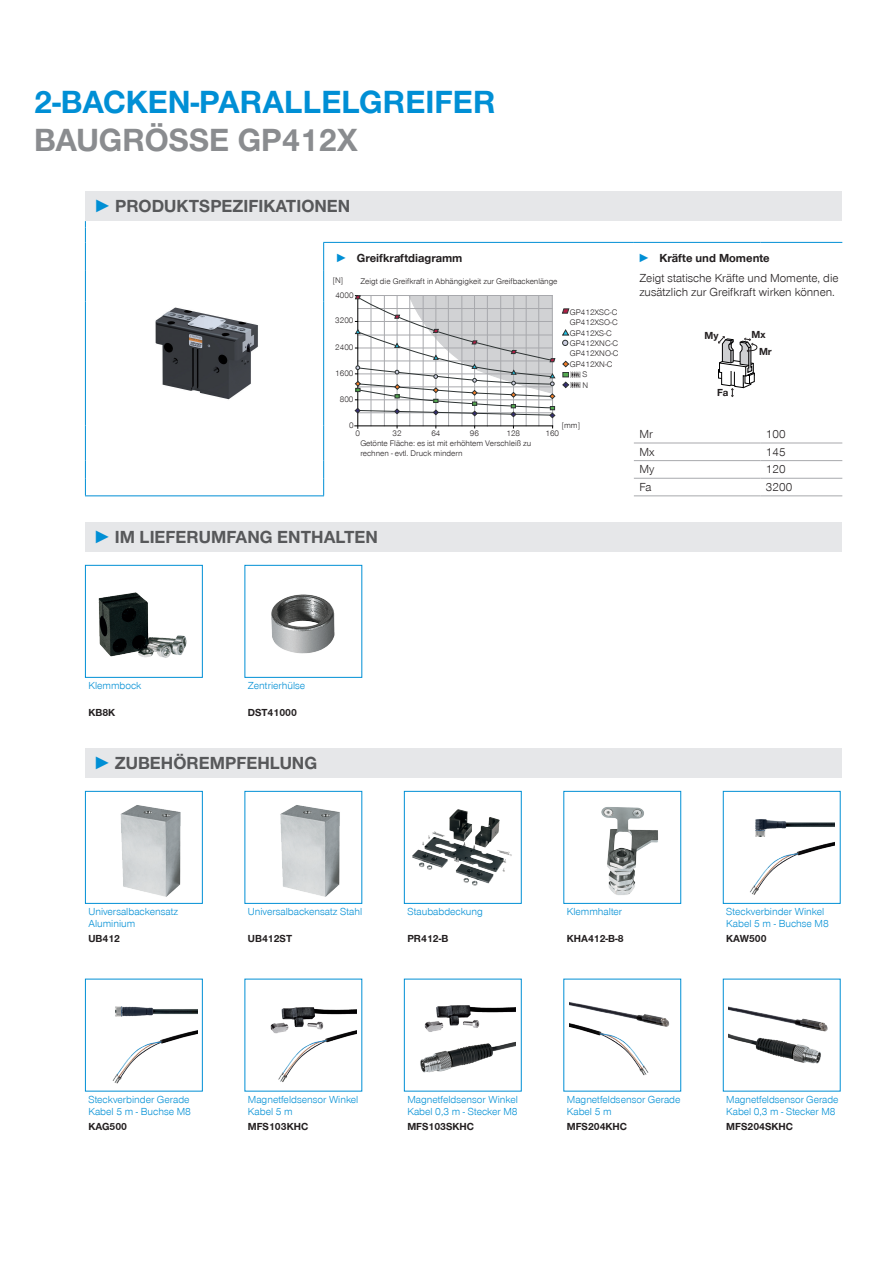
<style>
.page{position:relative;width:893px;height:1263px;background:#fff}
.page>*{position:absolute;margin:0;border:0;box-sizing:border-box;transform-origin:0 0}
.CB_AF_Headline_22_25{font:700 33px/37.5px "Zimmer Group Sans Global";color:#008fd5}
.t1{font:700 18px "Zimmer Group Sans Global";color:#57585a}
.CB_AF_Tabellentext_B{font:300 12px/13.5px "Zimmer Group Sans Global";color:#231f20}
.t2{font:700 12px "Zimmer Group Sans Global";color:#231f20}
.CB_AF_Text_7{font:300 10.5px/12px "Zimmer Group Sans Global";color:#008fd5}
.CB_AF_Text_7-2{font:700 10.5px "Zimmer Group Sans Global";color:#231f20}
.t3{font:700 10.5px/16.4px "Zimmer Group Sans";color:#231f20}
.t4{font:300 8.4px/10.1px "Zimmer Group Sans Global";color:#231f20}
.s1{color:#8a8c8f}
.s2{font-family:"Zimmer Group Sans";color:#008fd5}
.s3{color:#008fd5}
</style>
<div class="page">
<div style="left:85px;top:191px;width:757px;height:30px;background:#e6e7e9"></div>
<hr style="left:85px;top:495px;width:239px;height:1px;background:#008fd5">
<hr style="left:323px;top:242px;width:311px;height:1px;background:#008fd5">
<hr style="left:634px;top:242px;width:126px;height:1px;background:#008fd5">
<hr style="left:760px;top:242px;width:82px;height:1px;background:#008fd5">
<hr style="left:634px;top:443px;width:126px;height:1px;background:#a8a9ad">
<hr style="left:760px;top:443px;width:82px;height:1px;background:#a8a9ad">
<hr style="left:634px;top:460px;width:126px;height:1px;background:#a8a9ad">
<hr style="left:760px;top:460px;width:82px;height:1px;background:#a8a9ad">
<hr style="left:634px;top:478px;width:126px;height:1px;background:#a8a9ad">
<hr style="left:760px;top:478px;width:82px;height:1px;background:#a8a9ad">
<svg style="left:323px;top:243px;width:1px;height:27px"></svg>
<hr style="left:85px;top:270px;width:1px;height:32px;background:#008fd5">
<hr style="left:323px;top:270px;width:1px;height:32px;background:#008fd5">
<hr style="left:85px;top:302px;width:1px;height:123px;background:#008fd5">
<hr style="left:323px;top:302px;width:1px;height:123px;background:#008fd5">
<svg style="left:85px;top:425px;width:1px;height:70px"></svg>
<svg style="left:323px;top:425px;width:1px;height:70px"></svg>
<svg style="left:85px;top:221px;width:1px;height:49px"></svg>
<hr style="left:634px;top:495px;width:126px;height:1px;background:#a8a9ad">
<hr style="left:760px;top:495px;width:82px;height:1px;background:#a8a9ad">
<img style="left:155px;top:307px;width:103px;height:93px">
<hr style="left:552px;top:295px;width:1px;height:131px;background:#a8a9ad">
<hr style="left:371px;top:296px;width:1px;height:130px;background:#a8a9ad">
<hr style="left:384px;top:296px;width:1px;height:130px;background:#a8a9ad">
<hr style="left:397px;top:296px;width:1px;height:130px;background:#a8a9ad">
<hr style="left:423px;top:296px;width:1px;height:130px;background:#a8a9ad">
<hr style="left:436px;top:296px;width:1px;height:130px;background:#a8a9ad">
<hr style="left:448px;top:296px;width:1px;height:130px;background:#a8a9ad">
<hr style="left:474px;top:296px;width:1px;height:130px;background:#a8a9ad">
<hr style="left:487px;top:296px;width:1px;height:130px;background:#a8a9ad">
<hr style="left:500px;top:296px;width:1px;height:130px;background:#a8a9ad">
<hr style="left:526px;top:296px;width:1px;height:130px;background:#a8a9ad">
<hr style="left:538px;top:296px;width:1px;height:130px;background:#a8a9ad">
<hr style="left:409px;top:296px;width:1px;height:130px;background:#a8a9ad">
<hr style="left:462px;top:296px;width:1px;height:130px;background:#a8a9ad">
<hr style="left:513px;top:296px;width:1px;height:130px;background:#a8a9ad">
<hr style="left:355px;top:425px;width:198px;height:1px;background:#000">
<hr style="left:357px;top:296px;width:1px;height:132px;background:#000">
<svg style="left:354px;top:295px;width:202px;height:124px"></svg>
<svg style="left:562px;top:329px;width:7px;height:17px"></svg>
<svg style="left:562px;top:308px;width:7px;height:6px"></svg>
<svg style="left:562px;top:361px;width:18px;height:27px"></svg>
<svg style="left:718px;top:336px;width:40px;height:61px"></svg>
<div style="left:85px;top:522px;width:757px;height:29px;background:#e6e7e9"></div>
<svg style="left:85px;top:565px;width:118px;height:113px"></svg>
<svg style="left:244px;top:565px;width:119px;height:113px"></svg>
<div style="left:85px;top:748px;width:757px;height:29px;background:#e6e7e9"></div>
<svg style="left:85px;top:791px;width:118px;height:113px"></svg>
<svg style="left:244px;top:791px;width:119px;height:113px"></svg>
<svg style="left:404px;top:791px;width:118px;height:113px"></svg>
<svg style="left:563px;top:791px;width:118px;height:113px"></svg>
<svg style="left:722px;top:791px;width:119px;height:113px"></svg>
<svg style="left:85px;top:978px;width:118px;height:114px"></svg>
<svg style="left:244px;top:978px;width:119px;height:114px"></svg>
<svg style="left:404px;top:978px;width:118px;height:114px"></svg>
<svg style="left:563px;top:978px;width:118px;height:114px"></svg>
<svg style="left:722px;top:978px;width:119px;height:114px"></svg>
<p class="CB_AF_Headline_22_25" style="left:34px;top:83px;width:463px">2-BACKEN-PARALLELGREIFER<br><span class="s1">BAUGRÖSSE GP412X</span></p>
<p class="t1" style="left:94px;top:195px;width:258px"><span class="s2">►</span> PRODUKTSPEZIFIKATIONEN</p>
<p class="t2" style="left:336px;top:250px;width:128px"><span class="s3">►</span> Greifkraftdiagramm</p>
<p class="t2" style="left:638px;top:250px;width:133px"><span class="s2">►</span> Kräfte und Momente</p>
<p class="t4" style="left:333px;top:275px;width:12px">[N]</p>
<p class="CB_AF_Tabellentext_B" style="left:639px;top:271px;width:201px">Zeigt statische Kräfte und Momente, die zusätzlich zur Greifkraft wirken können.</p>
<p class="t4" style="left:360px;top:276px;width:199px">Zeigt die Greifkraft in Abhängigkeit zur Greifbackenlänge</p>
<p class="t4" style="left:335px;top:290px;width:20px">4000</p>
<p class="t4" style="left:335px;top:315px;width:20px">3200</p>
<p class="t4" style="left:335px;top:342px;width:20px">2400</p>
<p class="t4" style="left:335px;top:368px;width:20px">1600</p>
<p class="t4" style="left:340px;top:394px;width:15px">800</p>
<p class="t4" style="left:349px;top:420px;width:6px">0</p>
<p class="t4" style="left:356px;top:428px;width:6px">0</p>
<p class="t4" style="left:570px;top:307px;width:49px">GP412XSC-C</p>
<p class="t4" style="left:570px;top:317px;width:49px">GP412XSO-C</p>
<p class="t4" style="left:570px;top:328px;width:43px">GP412XS-C</p>
<p class="t4" style="left:570px;top:338px;width:50px">GP412XNC-C</p>
<p class="t4" style="left:570px;top:348px;width:50px">GP412XNO-C</p>
<p class="t4" style="left:570px;top:359px;width:44px">GP412XN-C</p>
<p class="t4" style="left:582px;top:369px;width:6px">S</p>
<p class="t4" style="left:582px;top:380px;width:7px">N</p>
<p class="t4" style="left:562px;top:420px;width:20px">[mm]</p>
<p class="t4" style="left:431px;top:428px;width:11px">64</p>
<p class="t4" style="left:470px;top:428px;width:11px">96</p>
<p class="t4" style="left:545px;top:428px;width:15px">160</p>
<p class="t4" style="left:393px;top:428px;width:11px">32</p>
<p class="t4" style="left:506px;top:428px;width:15px">128</p>
<p class="t4" style="left:360px;top:438px;width:172px">Getönte Fläche: es ist mit erhöhtem Verschleiß zu rechnen - evtl. Druck mindern</p>
<p class="t1" style="left:94px;top:526px;width:286px"><span class="s2">►</span> IM LIEFERUMFANG ENTHALTEN</p>
<p class="t3" style="left:705px;top:327px;width:16px">My</p>
<p class="t3" style="left:759px;top:326px;width:14px;text-indent:-8px">Mx<br>Mr</p>
<p class="t3" style="left:717px;top:384px;width:13px">Fa</p>
<p class="CB_AF_Tabellentext_B" style="left:639px;top:427px;width:15px">Mr</p>
<p class="CB_AF_Tabellentext_B" style="left:766px;top:427px;width:21px">100</p>
<p class="CB_AF_Tabellentext_B" style="left:639px;top:445px;width:17px">Mx</p>
<p class="CB_AF_Tabellentext_B" style="left:766px;top:445px;width:21px">145</p>
<p class="CB_AF_Tabellentext_B" style="left:639px;top:462px;width:16px">My</p>
<p class="CB_AF_Tabellentext_B" style="left:766px;top:462px;width:21px">120</p>
<p class="CB_AF_Tabellentext_B" style="left:639px;top:480px;width:14px">Fa</p>
<p class="CB_AF_Tabellentext_B" style="left:766px;top:480px;width:28px">3200</p>
<p class="CB_AF_Text_7" style="left:88px;top:679px;width:55px">Klemmbock</p>
<p class="CB_AF_Text_7" style="left:248px;top:679px;width:59px">Zentrierhülse</p>
<p class="CB_AF_Text_7-2" style="left:88px;top:706px;width:28px">KB8K</p>
<p class="CB_AF_Text_7-2" style="left:248px;top:706px;width:51px">DST41000</p>
<p class="t1" style="left:94px;top:752px;width:225px"><span class="s2">►</span> ZUBEHÖREMPFEHLUNG</p>
<p class="CB_AF_Text_7" style="left:88px;top:905px;width:91px">Universalbackensatz<br>Aluminium</p>
<p class="CB_AF_Text_7" style="left:248px;top:905px;width:116px">Universalbackensatz Stahl</p>
<p class="CB_AF_Text_7" style="left:407px;top:905px;width:77px">Staubabdeckung</p>
<p class="CB_AF_Text_7" style="left:567px;top:905px;width:57px">Klemmhalter</p>
<p class="CB_AF_Text_7" style="left:726px;top:905px;width:104px">Steckverbinder Winkel<br>Kabel 5 m - Buchse M8</p>
<p class="CB_AF_Text_7-2" style="left:88px;top:932px;width:33px">UB412</p>
<p class="CB_AF_Text_7-2" style="left:248px;top:932px;width:46px">UB412ST</p>
<p class="CB_AF_Text_7-2" style="left:407px;top:932px;width:43px">PR412-B</p>
<p class="CB_AF_Text_7-2" style="left:567px;top:932px;width:58px">KHA412-B-8</p>
<p class="CB_AF_Text_7-2" style="left:726px;top:932px;width:42px">KAW500</p>
<p class="CB_AF_Text_7" style="left:88px;top:1093px;width:104px">Steckverbinder Gerade<br>Kabel 5 m - Buchse M8</p>
<p class="CB_AF_Text_7" style="left:248px;top:1093px;width:112px">Magnetfeldsensor Winkel<br>Kabel 5 m</p>
<p class="CB_AF_Text_7" style="left:407px;top:1093px;width:112px">Magnetfeldsensor Winkel<br>Kabel 0,3 m - Stecker M8</p>
<p class="CB_AF_Text_7" style="left:567px;top:1093px;width:115px">Magnetfeldsensor Gerade<br>Kabel 5 m</p>
<p class="CB_AF_Text_7" style="left:726px;top:1093px;width:114px">Magnetfeldsensor Gerade<br>Kabel 0,3 m - Stecker M8</p>
<p class="CB_AF_Text_7-2" style="left:88px;top:1120px;width:40px">KAG500</p>
<p class="CB_AF_Text_7-2" style="left:248px;top:1120px;width:62px">MFS103KHC</p>
<p class="CB_AF_Text_7-2" style="left:407px;top:1120px;width:68px">MFS103SKHC</p>
<p class="CB_AF_Text_7-2" style="left:567px;top:1120px;width:62px">MFS204KHC</p>
<p class="CB_AF_Text_7-2" style="left:726px;top:1120px;width:68px">MFS204SKHC</p>
</div>
